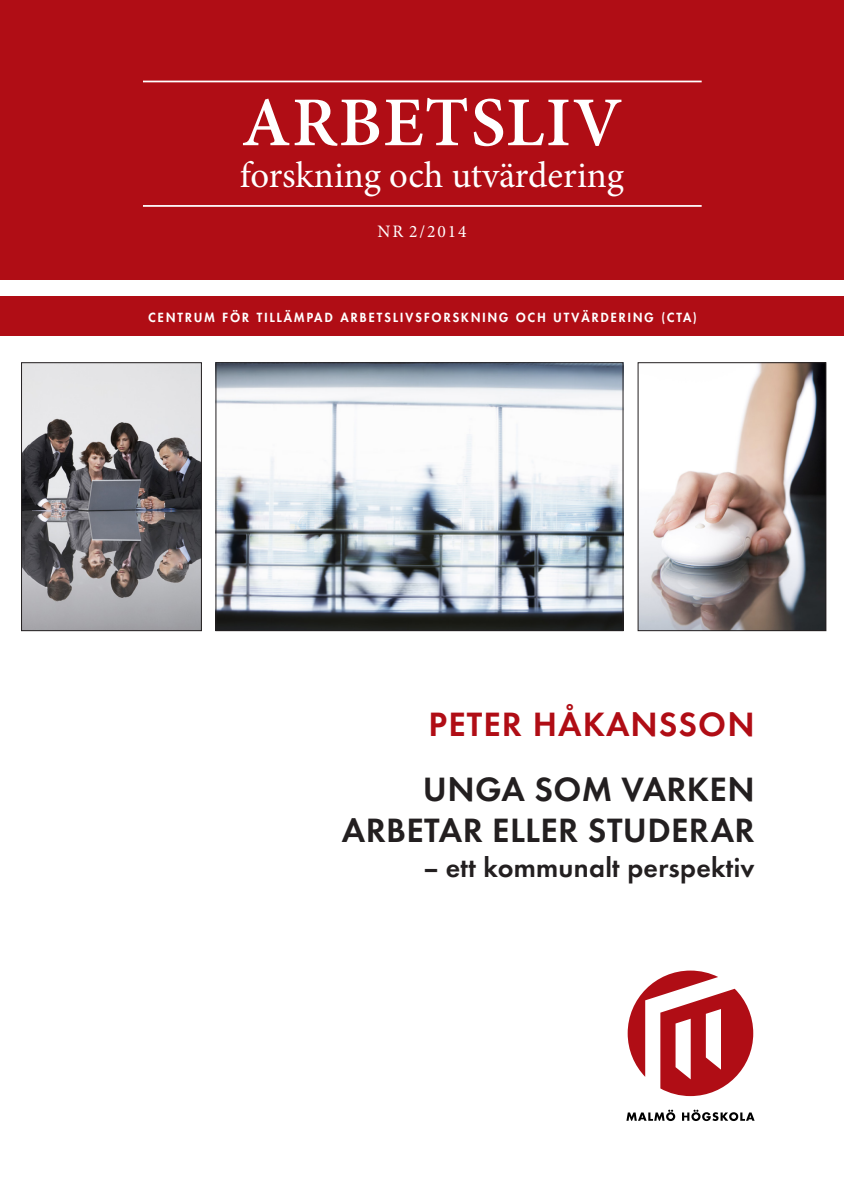
<style>
.page{position:relative;width:844px;height:1191px;background:#fff}
.page>*{position:absolute;margin:0;border:0;box-sizing:border-box;transform-origin:0 0}
.t1{font:600 70px "Minion Pro";letter-spacing:.02em;color:#fff}
.t2{font:36.75px "Minion Pro";color:#fff}
.t3{font:600 35px/40.2px "Futura";letter-spacing:.01em;color:#231f20;text-align:right}
.t4{font:600 35px "Futura";letter-spacing:.03em;color:#b00d15}
.t5{font:600 28px "Futura";letter-spacing:.01em;color:#231f20}
.t6{font:17.5px "Minion Pro";letter-spacing:.11em;color:#fff}
.t7{font:800 12.25px "Futura";letter-spacing:.175em;color:#fff}
</style>
<div class="page">
<div style="left:0;top:0;width:843px;height:279px;background:#b00d15"></div>
<div style="left:0;top:296px;width:843px;height:39px;background:#b00d15"></div>
<svg style="left:627px;top:970px;width:126px;height:126px"></svg>
<svg style="left:626px;top:1109px;width:49px;height:12px"></svg>
<svg style="left:682px;top:1109px;width:72px;height:12px"></svg>
<hr style="left:143px;top:81px;width:558px;height:1px;background:#fff">
<hr style="left:143px;top:205px;width:558px;height:2px;background:#fff">
<img style="left:639px;top:364px;width:185px;height:265px">
<div style="left:637px;top:362px;width:189px;height:269px;border:1px solid #231f20"></div>
<img style="left:217px;top:364px;width:404px;height:265px">
<div style="left:215px;top:362px;width:408px;height:269px;border:1px solid #231f20"></div>
<img style="left:23px;top:364px;width:177px;height:265px">
<div style="left:21px;top:362px;width:181px;height:269px;border:1px solid #231f20"></div>
<h1 class="t1" style="left:241px;top:74px;width:382px">ARBETSLIV</h1>
<h2 class="t2" style="left:240px;top:151px;width:385px">forskning och utvärdering</h2>
<h3 class="t6" style="left:377px;top:220px;width:91px">NR 2/2014</h3>
<p class="t7" style="left:148px;top:309px;width:550px">CENTRUM FÖR TILLÄMPAD ARBETSLIVSFORSKNING OCH UTVÄRDERING (CTA)</p>
<h3 class="t4" style="left:428px;top:704px;width:327px">PETER HÅKANSSON</h3>
<h3 class="t3" style="left:342px;top:769px;width:414px">UNGA SOM VARKEN<br>ARBETAR ELLER STUDERAR</h3>
<h3 class="t5" style="left:424px;top:850px;width:332px">– ett kommunalt perspektiv</h3>
</div>
